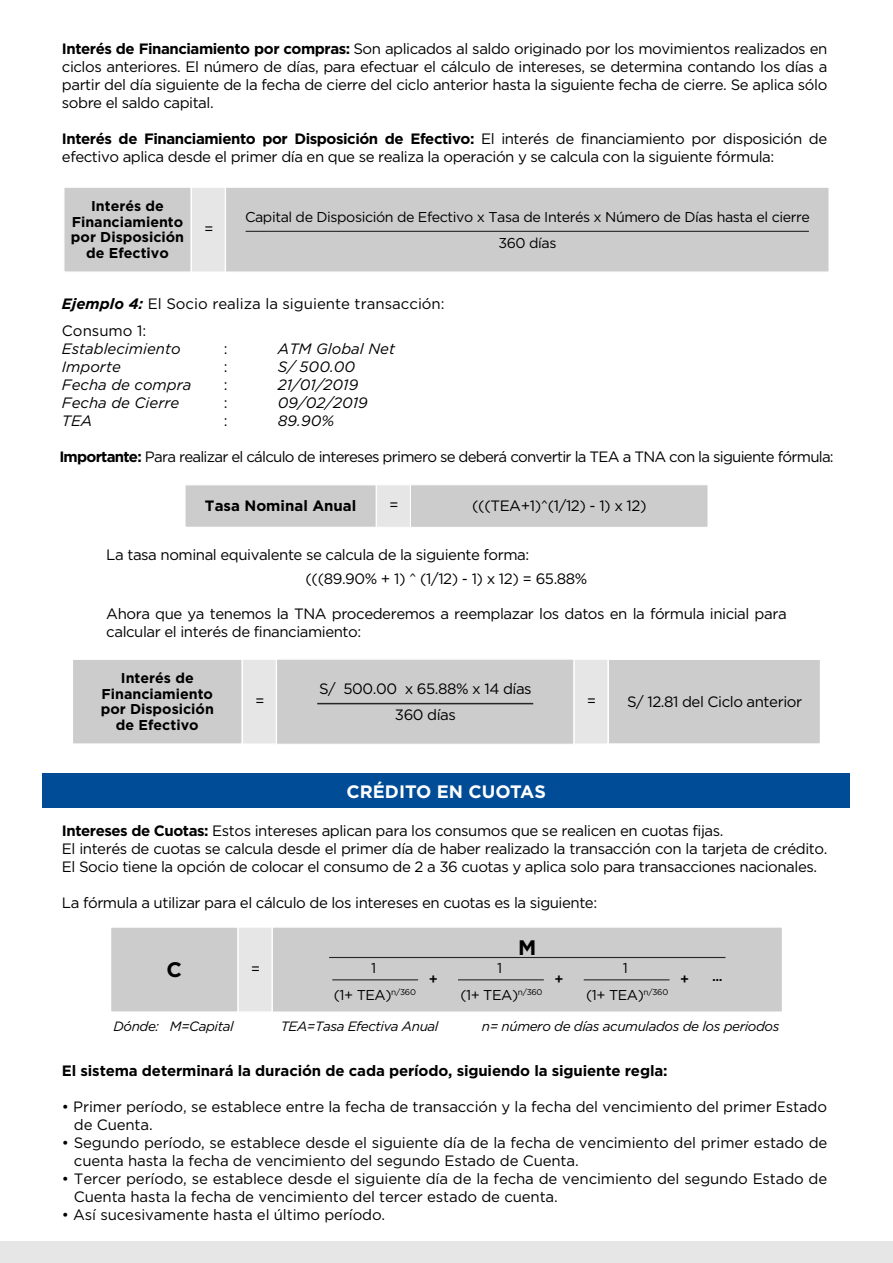
<style>
.page{position:relative;width:893px;height:1263px;background:#fff}
.page>*{position:absolute;margin:0;border:0;box-sizing:border-box;transform-origin:0 0}
.t1{font:700 21px "Gotham";color:#000}
.t2{font:700 18px "Gotham";color:#fff}
.t3{font:15px/18px "Gotham";letter-spacing:-.03em;color:#000}
.t4{font:15px/18px "Gotham";letter-spacing:-.01em;color:#000}
.t5{font:15px "Gotham";letter-spacing:-.05em;color:#000}
.t6{font:italic 15px "Gotham";color:#000}
.t7{font:700 15px "Gotham";letter-spacing:-.01em;color:#000}
.t8{font:15px/27px "Gotham";color:#000}
.t9{font:14.25px/27px "Gotham";letter-spacing:-.03em;color:#000;text-align:center}
.t10{font:700 14.25px/15.8px "Gotham";color:#000;text-align:center}
.t11{font:500 14.25px "Gotham";color:#000}
.t12{font:italic 13.5px "Gotham";letter-spacing:-.03em;color:#000}
.s1{font-weight:700}
.s2{font-weight:700;font-style:italic}
</style>
<div class="page">
<div style="left:63px;top:186px;width:129px;height:87px;background:#ccc;border:1px solid #fff"></div>
<div style="left:225px;top:186px;width:605px;height:87px;background:#ccc;border:1px solid #fff"></div>
<div style="left:191px;top:186px;width:35px;height:87px;background:#e6e6e6;border:1px solid #fff"></div>
<hr style="left:246px;top:231px;width:563px;height:1px;background:#272525">
<div style="left:110px;top:926px;width:129px;height:87px;background:#ccc;border:1px solid #fff"></div>
<div style="left:272px;top:926px;width:511px;height:87px;background:#ccc;border:1px solid #fff"></div>
<div style="left:237px;top:926px;width:36px;height:87px;background:#e6e6e6;border:1px solid #fff"></div>
<hr style="left:329px;top:957px;width:396px;height:1px;background:#272525">
<hr style="left:332px;top:979px;width:86px;height:1px;background:#272525">
<hr style="left:458px;top:979px;width:86px;height:1px;background:#272525">
<hr style="left:584px;top:979px;width:85px;height:1px;background:#272525">
<div style="left:0;top:1242px;width:893px;height:21px;background:#e6e6e6"></div>
<div style="left:184px;top:484px;width:193px;height:44px;background:#ccc;border:1px solid #fff"></div>
<div style="left:410px;top:484px;width:298px;height:44px;background:#ccc;border:1px solid #fff"></div>
<div style="left:376px;top:484px;width:35px;height:44px;background:#e6e6e6;border:1px solid #fff"></div>
<div style="left:72px;top:658px;width:171px;height:87px;background:#ccc;border:2px solid #fff"></div>
<div style="left:276px;top:659px;width:298px;height:86px;background:#ccc;border:1px solid #fff"></div>
<div style="left:242px;top:658px;width:35px;height:87px;background:#e6e6e6;border:1px solid #fff"></div>
<div style="left:607px;top:658px;width:214px;height:87px;background:#ccc;border:2px solid #fff"></div>
<div style="left:573px;top:658px;width:36px;height:87px;background:#e6e6e6;border:1px solid #fff"></div>
<hr style="left:317px;top:703px;width:216px;height:1px;background:#272525">
<div style="left:42px;top:774px;width:808px;height:34px;background:#004c97"></div>
<p class="t3" style="left:62px;top:40px;width:767px;text-align:justify"><span class="s1">Interés de Financiamiento por compras:</span> Son aplicados al saldo originado por los movimientos realizados en ciclos anteriores. El número de días, para efectuar el cálculo de intereses, se determina contando los días a partir del día siguiente de la fecha de cierre del ciclo anterior hasta la siguiente fecha de cierre. Se aplica sólo sobre el saldo capital.</p>
<p class="t3" style="left:62px;top:130px;width:767px"><span class="s1">Interés de Financiamiento por Disposición de Efectivo:</span> El interés de financiamiento por disposición de efectivo aplica desde el primer día en que se realiza la operación y se calcula con la siguiente fórmula:</p>
<p class="t10" style="left:71px;top:198px;width:115px">Interés de<br>Financiamiento por Disposición de Efectivo</p>
<p class="t9" style="left:245px;top:203px;width:566px;line-height:26px">Capital de Disposición de Efectivo x Tasa de Interés x Número de Días hasta el cierre<br>360 días</p>
<p class="t3" style="left:204px;top:219px;width:11px">=</p>
<p class="t8" style="left:62px;top:290px;width:384px"><span class="s2">Ejemplo 4:</span> El Socio realiza la siguiente transacción:<br>Consumo 1:</p>
<p class="t6" style="left:62px;top:340px;width:120px">Establecimiento</p>
<p class="t3" style="left:224px;top:339px;width:5px">:</p>
<p class="t6" style="left:278px;top:340px;width:119px">ATM Global Net</p>
<p class="t6" style="left:62px;top:358px;width:60px">Importe</p>
<p class="t3" style="left:224px;top:357px;width:5px">:</p>
<p class="t6" style="left:278px;top:358px;width:79px">S/500.00</p>
<p class="t6" style="left:62px;top:376px;width:131px">Fecha de compra</p>
<p class="t3" style="left:224px;top:375px;width:5px">:</p>
<p class="t6" style="left:278px;top:376px;width:82px">21/01/2019</p>
<p class="t6" style="left:62px;top:394px;width:119px">Fecha de Cierre</p>
<p class="t3" style="left:224px;top:393px;width:5px">:</p>
<p class="t6" style="left:278px;top:394px;width:91px">09/02/2019</p>
<p class="t6" style="left:62px;top:412px;width:33px">TEA</p>
<p class="t3" style="left:224px;top:411px;width:5px">:</p>
<p class="t6" style="left:278px;top:412px;width:58px">89.90%</p>
<p class="t5" style="left:59px;top:448px;width:776px"><span class="s1">Importante:</span> Para realizar el cálculo de intereses primero se deberá convertir la TEA a TNA con la siguiente fórmula:</p>
<p class="t7" style="left:205px;top:497px;width:153px">Tasa Nominal Anual</p>
<p class="t3" style="left:389px;top:496px;width:11px">=</p>
<p class="t3" style="left:472px;top:496px;width:176px">(((TEA+1)^(1/12) - 1) x 12)</p>
<p class="t3" style="left:306px;top:542px;width:283px;line-height:24px;text-indent:-199px">La tasa nominal equivalente se calcula de la siguiente forma: (((89.90% + 1) ^ (1/12) - 1) x 12) = 65.88%</p>
<p class="t3" style="left:106px;top:604px;width:682px">Ahora que ya tenemos la TNA procederemos a reemplazar los datos en la fórmula inicial para calcular el interés de financiamiento:</p>
<p class="t10" style="left:101px;top:669px;width:115px">Interés de<br>Financiamiento por Disposición de Efectivo</p>
<p class="t3" style="left:319px;top:675px;width:214px;line-height:26px;text-align:center">S/ 500.00 x 65.88% x 14 días<br>360 días</p>
<p class="t3" style="left:255px;top:691px;width:11px">=</p>
<p class="t3" style="left:627px;top:692px;width:177px">S/ 12.81 del Ciclo anterior</p>
<p class="t3" style="left:587px;top:691px;width:11px">=</p>
<p class="t2" style="left:347px;top:781px;width:201px">CRÉDITO EN CUOTAS</p>
<p class="t3" style="left:62px;top:821px;width:767px"><span class="s1">Intereses de Cuotas:</span> Estos intereses aplican para los consumos que se realicen en cuotas fijas.<br>El interés de cuotas se calcula desde el primer día de haber realizado la transacción con la tarjeta de crédito.<br>El Socio tiene la opción de colocar el consumo de 2 a 36 cuotas y aplica solo para transacciones nacionales.</p>
<p class="t3" style="left:62px;top:893px;width:537px">La fórmula a utilizar para el cálculo de los intereses en cuotas es la siguiente:</p>
<h1 class="t1" style="left:167px;top:957px;width:17px">C</h1>
<p class="t3" style="left:251px;top:959px;width:11px">=</p>
<p class="t9" style="left:334px;top:954px;width:84px">1<br>(1+ TEA)<sup>n/360</sup></p>
<p class="t11" style="left:429px;top:971px;width:11px">+</p>
<h1 class="t1" style="left:518px;top:935px;width:20px">M</h1>
<p class="t9" style="left:460px;top:954px;width:84px">1<br>(1+ TEA)<sup>n/360</sup></p>
<p class="t11" style="left:554px;top:971px;width:11px">+</p>
<p class="t9" style="left:586px;top:954px;width:84px">1<br>(1+ TEA)<sup>n/360</sup></p>
<p class="t11" style="left:680px;top:971px;width:11px">+</p>
<p class="t11" style="left:712px;top:968px;width:12px">...</p>
<p class="t12" style="left:113px;top:1018px;width:122px">Dónde: M=Capital</p>
<p class="t12" style="left:281px;top:1018px;width:159px">TEA=Tasa Efectiva Anual</p>
<p class="t12" style="left:482px;top:1018px;width:299px">n= número de días acumulados de los periodos</p>
<p class="t7" style="left:62px;top:1062px;width:607px">El sistema determinará la duración de cada período, siguiendo la siguiente regla:</p>
<p class="t4" style="left:74px;top:1097px;width:755px;text-indent:-12px">• Primer período, se establece entre la fecha de transacción y la fecha del vencimiento del primer Estado de Cuenta.</p>
<p class="t4" style="left:74px;top:1133px;width:755px;text-indent:-12px">• Segundo período, se establece desde el siguiente día de la fecha de vencimiento del primer estado de cuenta hasta la fecha de vencimiento del segundo Estado de Cuenta.</p>
<p class="t4" style="left:74px;top:1169px;width:755px;text-indent:-12px">• Tercer período, se establece desde el siguiente día de la fecha de vencimiento del segundo Estado de<br>Cuenta hasta la fecha de vencimiento del tercer estado de cuenta.</p>
<p class="t4" style="left:62px;top:1205px;width:325px">• Así sucesivamente hasta el último período.</p>
</div>
